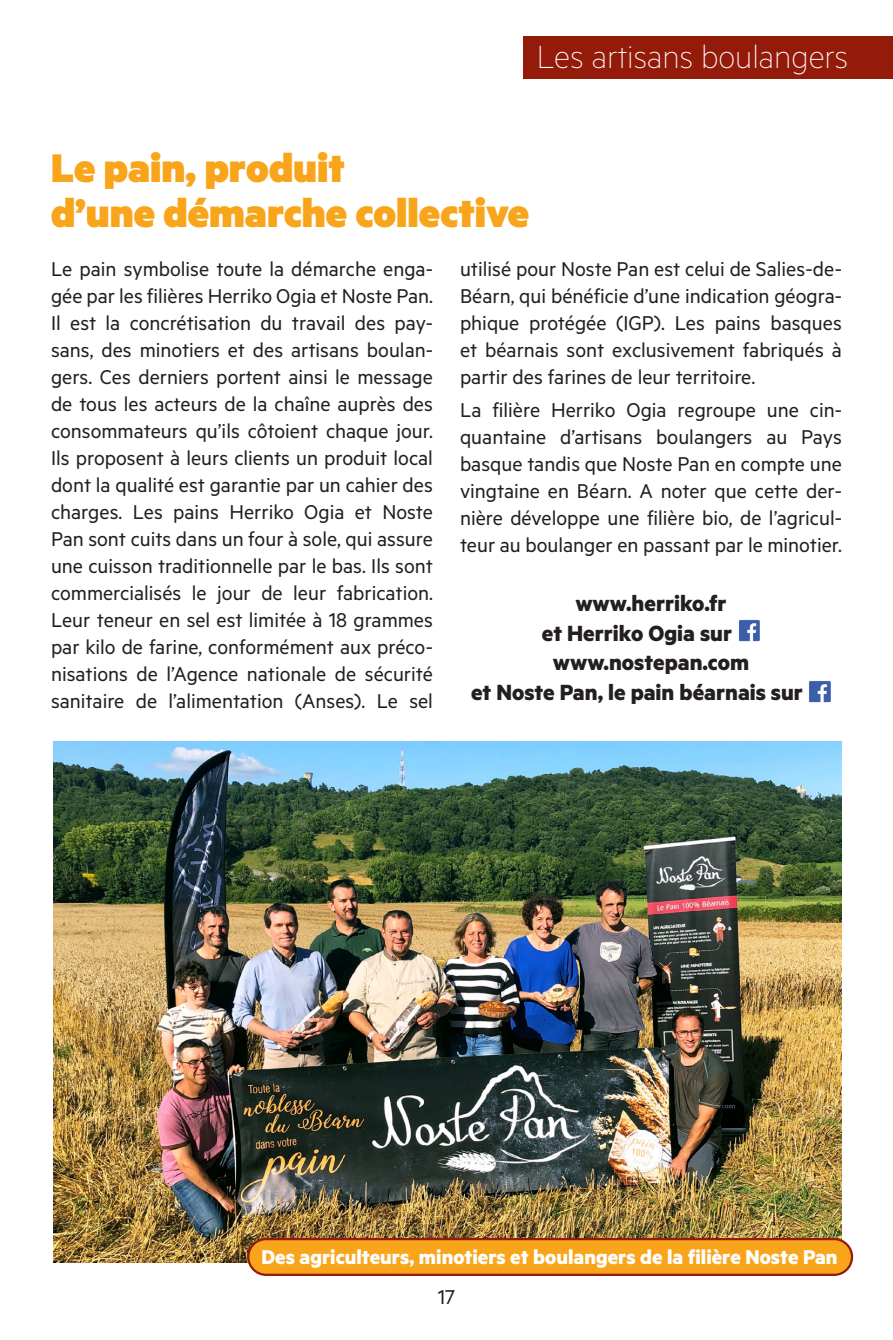
<style>
.page{position:relative;width:893px;height:1340px;background:#fff}
.page>*{position:absolute;margin:0;border:0;box-sizing:border-box;transform-origin:0 0}
.t1{font:900 45px/45px "Metric";color:#f9a51b}
.t2{font:100 36px "Metric";color:#fff}
.t3{font:700 24.75px "Metric";color:#231f20}
.t4{font:22.5px/27px "Metric";color:#231f20;text-align:justify}
.t5{font:700 22.5px "Metric";color:#fff}
</style>
<div class="page">
<img style="left:739px;top:620px;width:21px;height:21px">
<img style="left:809px;top:681px;width:22px;height:21px">
<img style="left:53px;top:741px;width:789px;height:521px">
<div style="left:248px;top:1239px;width:604px;height:35px;background:#f9a51b;border-radius:18px"></div>
<div style="left:247px;top:1237px;width:606px;height:38px;border:2px solid #941a0a;border-radius:18px"></div>
<div style="left:523px;top:36px;width:370px;height:43px;background:#941a0a"></div>
<p class="t2" style="left:537px;top:36px;width:313px">Les artisans boulangers</p>
<p class="t1" style="left:51px;top:144px;width:480px">Le pain, produit<br>d’une démarche collective</p>
<p class="t4" style="left:51px;top:255px;width:383px">Le pain symbolise toute la démarche enga&shy;gée par les filières Herriko Ogia et Noste Pan.<br>Il est la concrétisation du travail des pay&shy;sans, des minotiers et des artisans boulan&shy;gers. Ces derniers portent ainsi le message de tous les acteurs de la chaîne auprès des consommateurs qu’ils côtoient chaque jour.<br>Ils proposent à leurs clients un produit local dont la qualité est garantie par un cahier des charges. Les pains Herriko Ogia et Noste Pan sont cuits dans un four à sole, qui assure une cuisson traditionnelle par le bas. Ils sont commercialisés le jour de leur fabrication.<br>Leur teneur en sel est limitée à 18 grammes par kilo de farine, conformément aux préco&shy;nisations de l’Agence nationale de sécurité sanitaire de l’alimentation (Anses). Le sel</p>
<p class="t4" style="left:460px;top:255px;width:383px">utilisé pour Noste Pan est celui de Salies-de-Béarn, qui bénéficie d’une indication géogra&shy;phique protégée (IGP). Les pains basques et béarnais sont exclusivement fabriqués à partir des farines de leur territoire.</p>
<p class="t4" style="left:460px;top:396px;width:383px">La filière Herriko Ogia regroupe une cin&shy;quantaine d’artisans boulangers au Pays basque tandis que Noste Pan en compte une vingtaine en Béarn. A noter que cette der&shy;nière développe une filière bio, de l’agricul&shy;teur au boulanger en passant par le minotier.</p>
<p class="t3" style="left:575px;top:588px;width:153px">www.herriko.fr</p>
<p class="t3" style="left:542px;top:617px;width:192px">et Herriko Ogia sur</p>
<p class="t3" style="left:553px;top:647px;width:198px">www.nostepan.com</p>
<p class="t3" style="left:471px;top:677px;width:333px">et Noste Pan, le pain béarnais sur</p>
<p class="t5" style="left:261px;top:1243px;width:577px">Des agriculteurs, minotiers et boulangers de la filière Noste Pan</p>
<p class="t4" style="left:438px;top:1282px;width:19px">17</p>
</div>
